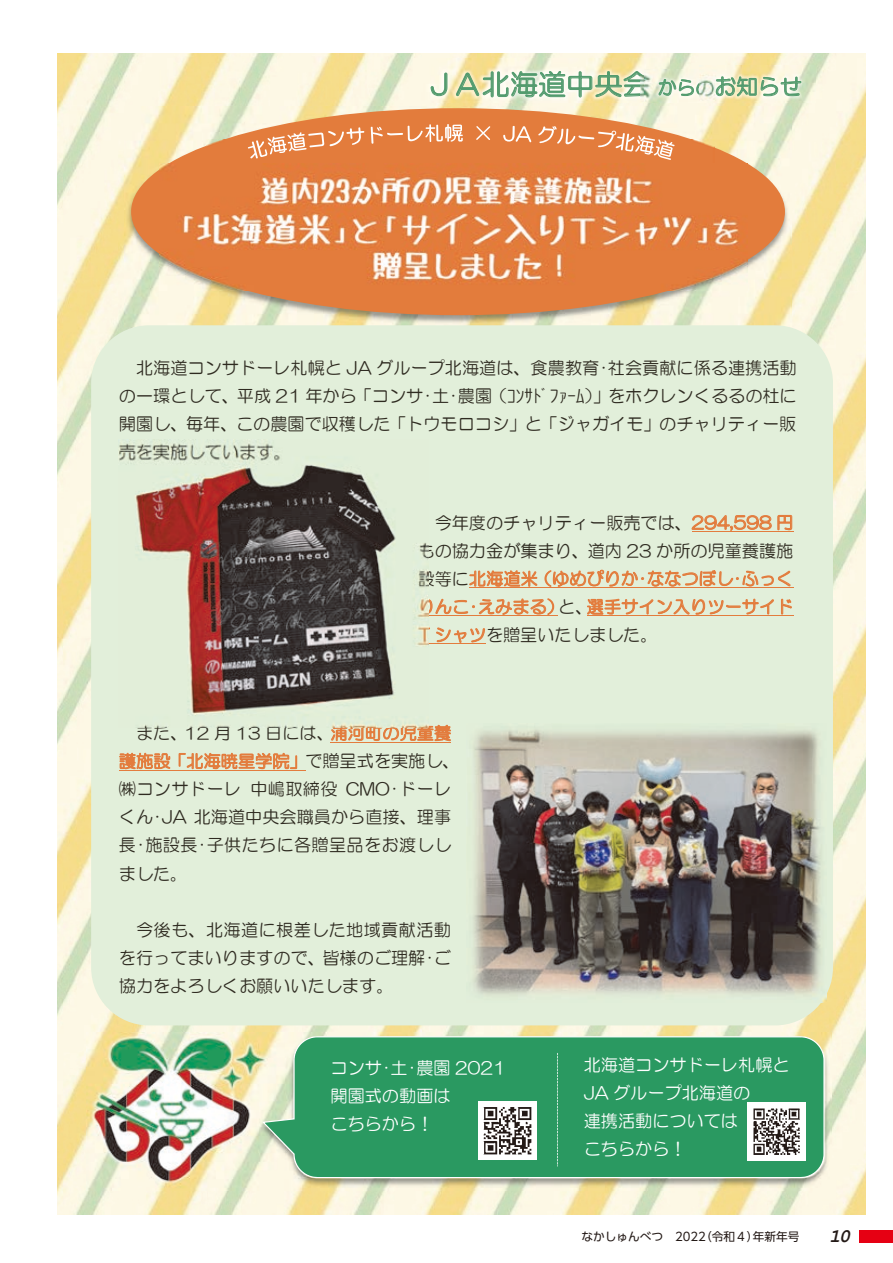
<style>
.page{position:relative;width:893px;height:1263px;background:#fff}
.page>*{position:absolute;margin:0;border:0;box-sizing:border-box;transform-origin:0 0}
.t1{font:28.05px "HG Maru Gothic MPRO";letter-spacing:.005em;color:#539b6e}
.t2{font:21.75px "HG Maru Gothic MPRO";color:#539b6e}
.t3{font:italic 700 19.2px "Courier New";color:#231916}
.t4{font:17.1px/28px "HG Maru Gothic MPRO";letter-spacing:.005em;color:#2f2b21;text-align:justify}
.t5{font:17.1px/28px "HG Maru Gothic MPRO";letter-spacing:.005em;color:#e37c3d}
.t6{font:17.1px/28px "HG Maru Gothic MPRO";color:#fff}
.t7{font:11.7px "UD Shin Go Pro";color:#231916}
.s1{font-size:18.75px}
.s2{color:#e37c3d}
.s3{color:#2f2b21}
</style>
<div class="page">
<div style="left:859px;top:1230px;width:34px;height:13px;background:#e60013"></div>
<img style="left:57px;top:53px;width:808px;height:1161px">
<img style="left:124px;top:106px;width:668px;height:220px">
<div style="left:131px;top:108px;width:654px;height:207px;background:#e37c3c;border-radius:50%"></div>
<div style="left:91px;top:325px;width:742px;height:700px;background:#e2efda;border-radius:58px"></div>
<hr style="left:691px;top:531px;width:102px;height:1px;background:#e37c3d">
<hr style="left:469px;top:587px;width:324px;height:1px;background:#e37c3d">
<hr style="left:418px;top:615px;width:140px;height:1px;background:#e37c3d">
<hr style="left:587px;top:615px;width:206px;height:1px;background:#e37c3d">
<hr style="left:418px;top:643px;width:68px;height:1px;background:#e37c3d">
<hr style="left:331px;top:742px;width:120px;height:1px;background:#e37c3d">
<hr style="left:119px;top:770px;width:186px;height:1px;background:#e37c3d">
<img style="left:414px;top:58px;width:256px;height:45px">
<img style="left:640px;top:76px;width:4px;height:27px">
<img style="left:644px;top:70px;width:55px;height:33px">
<img style="left:699px;top:66px;width:117px;height:37px">
<img style="left:86px;top:1032px;width:745px;height:159px">
<svg style="left:262px;top:1036px;width:562px;height:142px;fill:#2a9961"></svg>
<div style="left:301px;top:1049px;width:516px;height:115px;background:#2a9961"></div>
<img style="left:747px;top:1102px;width:59px;height:59px">
<img style="left:119px;top:440px;width:309px;height:288px">
<img style="left:478px;top:1101px;width:58px;height:59px">
<img style="left:207px;top:140px;width:508px;height:24px">
<svg style="left:248px;top:127px;width:116px;height:32px"></svg>
<svg style="left:371px;top:124px;width:92px;height:20px"></svg>
<svg style="left:476px;top:126px;width:14px;height:14px"></svg>
<svg style="left:503px;top:126px;width:28px;height:16px"></svg>
<svg style="left:538px;top:126px;width:137px;height:34px"></svg>
<svg style="left:557px;top:1053px;width:1px;height:113px"></svg>
<img style="left:472px;top:729px;width:354px;height:274px">
<img style="left:160px;top:164px;width:587px;height:127px">
<h1 class="t1" style="left:425px;top:70px;width:227px">ＪＡ北海道中央会</h1>
<p class="t2" style="left:658px;top:76px;width:145px"><span class="s1">からの</span>お知らせ</p>
<p class="t4" style="left:119px;top:354px;width:679px;text-indent:17px">北海道コンサドーレ札幌と JA グループ北海道は、食農教育･社会貢献に係る連携活動の一環として、平成 21 年から「コンサ土･ ･農園（ｺﾝｻﾄﾞﾌｧｰﾑ）」をホクレンくるるの杜に開園し、毎年、この農園で収穫した「トウモロコシ」と「ジャガイモ」のチャリティー販</p>
<p class="t4" style="left:418px;top:508px;width:377px;text-align:right">今年度のチャリティー販売では、<span class="s2">294,598 円</span>もの協力金が集まり、道内 23 か所の児童養護施</p>
<p class="t5" style="left:535px;top:564px;width:260px">（ゆめぴりか･ななつぼし･ふっく</p>
<p class="t5" style="left:418px;top:564px;width:122px"><span class="s3">設等に</span>北海道米</p>
<p class="t5" style="left:418px;top:593px;width:241px">りんこ･えみまる）<br>T シャツ<span class="s3">を贈呈いたしました。</span></p>
<p class="t4" style="left:558px;top:593px;width:36px">と、</p>
<p class="t5" style="left:587px;top:593px;width:208px">選手サイン入りツーサイド</p>
<p class="t5" style="left:331px;top:719px;width:122px">浦河町の児童養</p>
<p class="t4" style="left:136px;top:719px;width:53px">また、</p>
<p class="t5" style="left:119px;top:747px;width:342px">護施設「北海暁星学院」<span class="s3">で贈呈式を実施し、</span></p>
<p class="t4" style="left:346px;top:775px;width:107px">CMO･ドーレ</p>
<p class="t4" style="left:184px;top:719px;width:151px">12 月 13 日には、</p>
<p class="t4" style="left:250px;top:775px;width:89px">中嶋取締役</p>
<p class="t4" style="left:119px;top:775px;width:334px;text-align:left">㈱コンサドーレ<br>くん･JA 北海道中央会職員から直接、理事長･施設長･子供たちに各贈呈品をお渡ししました。</p>
<p class="t4" style="left:119px;top:915px;width:334px;text-indent:17px">今後も、北海道に根差した地域貢献活動を行ってまいりますので、皆様のご理解ご･協力をよろしくお願いいたします。</p>
<p class="t6" style="left:331px;top:1054px;width:177px">コンサ土･ ･農園 2021開園式の動画は<br>こちらから!</p>
<p class="t6" style="left:584px;top:1050px;width:207px">北海道コンサドーレ札幌と<br>JA グループ北海道の<br>連携活動については<br>こちらから!</p>
<p class="t7" style="left:700px;top:1227px;width:60px">（令和４）</p>
<p class="t7" style="left:753px;top:1227px;width:48px">年新年号</p>
<p class="t7" style="left:581px;top:1227px;width:126px">なかしゅんべつ　2022</p>
<p class="t3" style="left:829px;top:1223px;width:23px">10</p>
</div>
